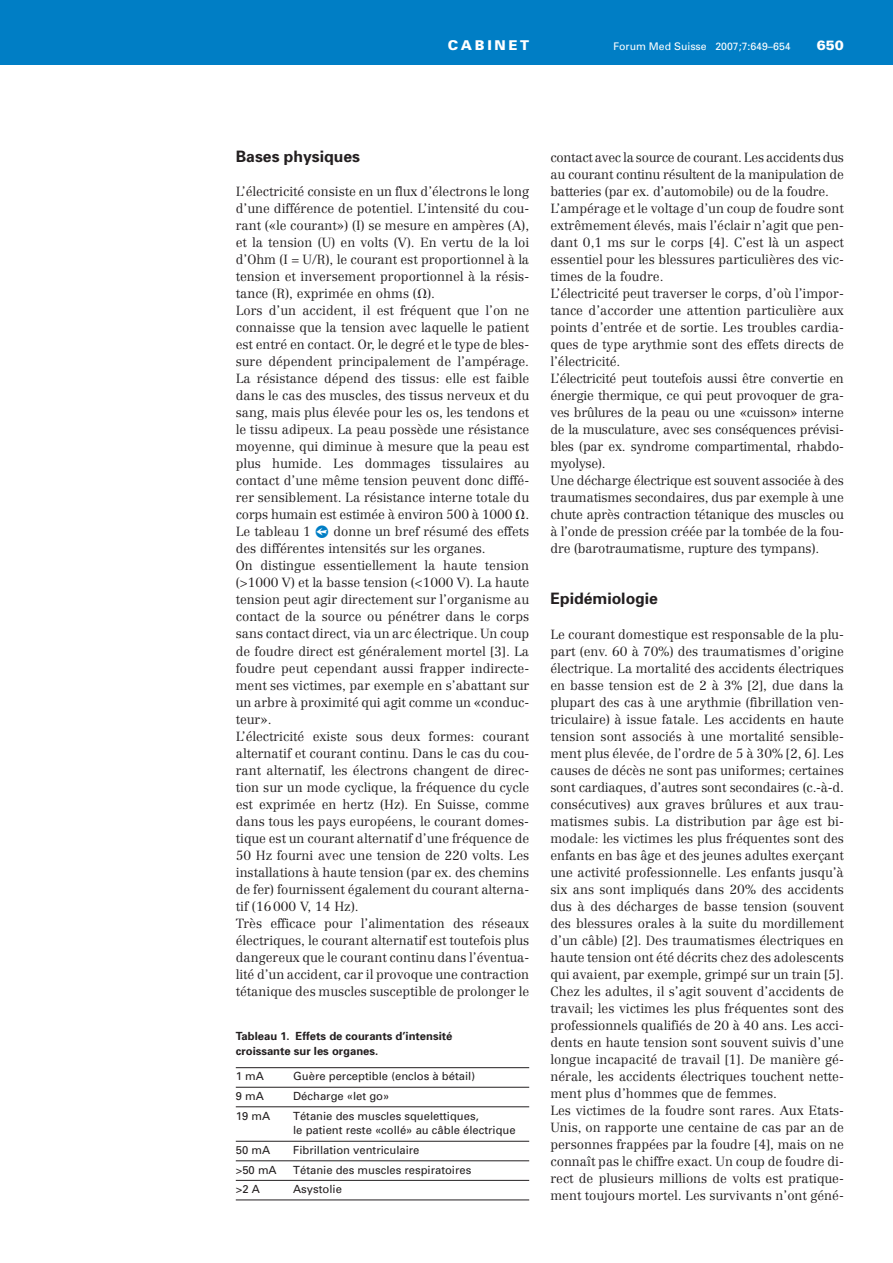
<style>
.page{position:relative;width:893px;height:1263px;background:#fff}
.page>*{position:absolute;margin:0;border:0;box-sizing:border-box;transform-origin:0 0}
.t1{font:700 15.75px "Univers";color:#231f20}
.t2{font:900 13.5px "Univers";letter-spacing:.2em;color:#fff}
.t3{font:300 13.05px/17px "Centennial";color:#231f20}
.t4{font:11.25px/14.9px "Univers";color:#231f20}
.t5{font:700 11.25px/14.9px "Univers";color:#231f20}
.t6{font:10.5px "Univers";color:#fff}
.s1{font-family:"Mathematical Pi One";font-weight:400}
</style>
<div class="page">
<div style="left:0;top:0;width:893px;height:64px;background:#007ec5"></div>
<hr style="left:236px;top:1067px;width:293px;height:1px;background:#231f20">
<hr style="left:236px;top:1087px;width:293px;height:1px;background:#231f20">
<hr style="left:236px;top:1106px;width:293px;height:1px;background:#231f20">
<hr style="left:236px;top:1141px;width:293px;height:1px;background:#231f20">
<hr style="left:236px;top:1160px;width:293px;height:1px;background:#231f20">
<hr style="left:236px;top:1180px;width:293px;height:1px;background:#231f20">
<hr style="left:236px;top:1199px;width:293px;height:1px;background:#231f20">
<p class="t2" style="left:448px;top:40px;width:83px">CABINET</p>
<p class="t6" style="left:613px;top:42px;width:179px">Forum Med Suisse 2007;7:649–654</p>
<p class="t2" style="left:817px;top:40px;width:29px">650</p>
<p class="t1" style="left:236px;top:150px;width:126px">Bases physiques</p>
<p class="t3" style="left:236px;top:184px;width:295px">L’électricité consiste en un flux d’électrons le long d’une différence de potentiel. L’intensité du cou&shy;rant («le courant») (I) se mesure en ampères (A), et la tension (U) en volts (V). En vertu de la loi d’Ohm (I = U/R), le courant est proportionnel à la tension et inversement proportionnel à la résis&shy;tance (R), exprimée en ohms (<span class="s1">-</span>).<br>Lors d’un accident, il est fréquent que l’on ne connaisse que la tension avec laquelle le patient est entré en contact. Or, le degré et le type de bles&shy;sure dépendent principalement de l’ampérage.<br>La résistance dépend des tissus: elle est faible dans le cas des muscles, des tissus nerveux et du sang, mais plus élevée pour les os, les tendons et le tissu adipeux. La peau possède une résistance moyenne, qui diminue à mesure que la peau est plus humide. Les dommages tissulaires au contact d’une même tension peuvent donc diffé&shy;rer sensiblement. La résistance interne totale du corps humain est estimée à environ 500 à 1000 <span class="s1">-</span>.<br>Le tableau 1</p>
<p class="t3" style="left:236px;top:524px;width:295px;text-indent:98px">donne un bref résumé des effets des différentes intensités sur les organes.<br>On distingue essentiellement la haute tension (&gt;1000 V) et la basse tension (&lt;1000 V). La haute tension peut agir directement sur l’organisme au contact de la source ou pénétrer dans le corps sans contact direct, via un arc électrique. Un coup de foudre direct est généralement mortel [3]. La foudre peut cependant aussi frapper indirecte&shy;ment ses victimes, par exemple en s’abattant sur un arbre à proximité qui agit comme un «conduc&shy;teur».<br>L’électricité existe sous deux formes: courant alternatif et courant continu. Dans le cas du cou&shy;rant alternatif, les électrons changent de direc&shy;tion sur un mode cyclique, la fréquence du cycle est exprimée en hertz (Hz). En Suisse, comme dans tous les pays européens, le courant domes&shy;tique est un courant alternatif d’une fréquence de 50 Hz fourni avec une tension de 220 volts. Les installations à haute tension (par ex. des chemins de fer) fournissent également du courant alterna&shy;tif (16000 V, 14 Hz).<br>Très efficace pour l’alimentation des réseaux électriques, le courant alternatif est toutefois plus dangereux que le courant continu dans l’éventua&shy;lité d’un accident, car il provoque une contraction tétanique des muscles susceptible de prolonger le</p>
<p class="t5" style="left:236px;top:1029px;width:218px">Tableau 1. Effets de courants d’intensité croissante sur les organes.</p>
<p class="t4" style="left:236px;top:1070px;width:30px">1 mA</p>
<p class="t4" style="left:293px;top:1070px;width:183px">Guère perceptible (enclos à bétail)</p>
<p class="t4" style="left:236px;top:1089px;width:30px">9 mA</p>
<p class="t4" style="left:293px;top:1089px;width:98px">Décharge «let go»</p>
<p class="t4" style="left:236px;top:1109px;width:36px">19 mA</p>
<p class="t4" style="left:293px;top:1109px;width:224px">Tétanie des muscles squelettiques,<br>le patient reste «collé» au câble électrique</p>
<p class="t4" style="left:236px;top:1143px;width:36px">50 mA</p>
<p class="t4" style="left:293px;top:1143px;width:128px">Fibrillation ventriculaire</p>
<p class="t4" style="left:236px;top:1163px;width:42px">&gt;50 mA</p>
<p class="t4" style="left:293px;top:1163px;width:180px">Tétanie des muscles respiratoires</p>
<p class="t4" style="left:236px;top:1183px;width:26px">&gt;2 A</p>
<p class="t4" style="left:293px;top:1183px;width:50px">Asystolie</p>
<p class="t3" style="left:550px;top:150px;width:295px">contact avec la source de courant. Les accidents dus au courant continu résultent de la manipulation de batteries (par ex. d’automobile) ou de la foudre.<br>L’ampérage et le voltage d’un coup de foudre sont extrêmement élevés, mais l’éclair n’agit que pen&shy;dant 0,1 ms sur le corps [4]. C’est là un aspect essentiel pour les blessures particulières des vic&shy;times de la foudre.<br>L’électricité peut traverser le corps, d’où l’impor&shy;tance d’accorder une attention particulière aux points d’entrée et de sortie. Les troubles cardia&shy;ques de type arythmie sont des effets directs de l’électricité.<br>L’électricité peut toutefois aussi être convertie en énergie thermique, ce qui peut provoquer de gra&shy;ves brûlures de la peau ou une «cuisson» interne de la musculature, avec ses conséquences prévisi&shy;bles (par ex. syndrome compartimental, rhabdo&shy;myolyse).<br>Une décharge électrique est souvent associée à des traumatismes secondaires, dus par exemple à une chute après contraction tétanique des muscles ou à l’onde de pression créée par la tombée de la fou&shy;dre (barotraumatisme, rupture des tympans).</p>
<p class="t1" style="left:550px;top:593px;width:109px">Epidémiologie</p>
<p class="t3" style="left:550px;top:626px;width:295px">Le courant domestique est responsable de la plu&shy;part (env. 60 à 70%) des traumatismes d’origine électrique. La mortalité des accidents électriques en basse tension est de 2 à 3% [2], due dans la plupart des cas à une arythmie (fibrillation ven&shy;triculaire) à issue fatale. Les accidents en haute tension sont associés à une mortalité sensible&shy;ment plus élevée, de l’ordre de 5 à 30% [2, 6]. Les causes de décès ne sont pas uniformes; certaines sont cardiaques, d’autres sont secondaires (c.-à-d. consécutives) aux graves brûlures et aux trau&shy;matismes subis. La distribution par âge est bi&shy;modale: les victimes les plus fréquentes sont des enfants en bas âge et des jeunes adultes exerçant une activité professionnelle. Les enfants jusqu’à six ans sont impliqués dans 20% des accidents dus à des décharges de basse tension (souvent des blessures orales à la suite du mordillement d’un câble) [2]. Des traumatismes électriques en haute tension ont été décrits chez des adolescents qui avaient, par exemple, grimpé sur un train [5].<br>Chez les adultes, il s’agit souvent d’accidents de travail; les victimes les plus fréquentes sont des professionnels qualifiés de 20 à 40 ans. Les acci&shy;dents en haute tension sont souvent suivis d’une longue incapacité de travail [1]. De manière gé&shy;nérale, les accidents électriques touchent nette&shy;ment plus d’hommes que de femmes.<br>Les victimes de la foudre sont rares. Aux Etats-Unis, on rapporte une centaine de cas par an de personnes frappées par la foudre [4], mais on ne connaît pas le chiffre exact. Un coup de foudre di&shy;rect de plusieurs millions de volts est pratique&shy;ment toujours mortel. Les survivants n’ont géné-</p>
</div>
